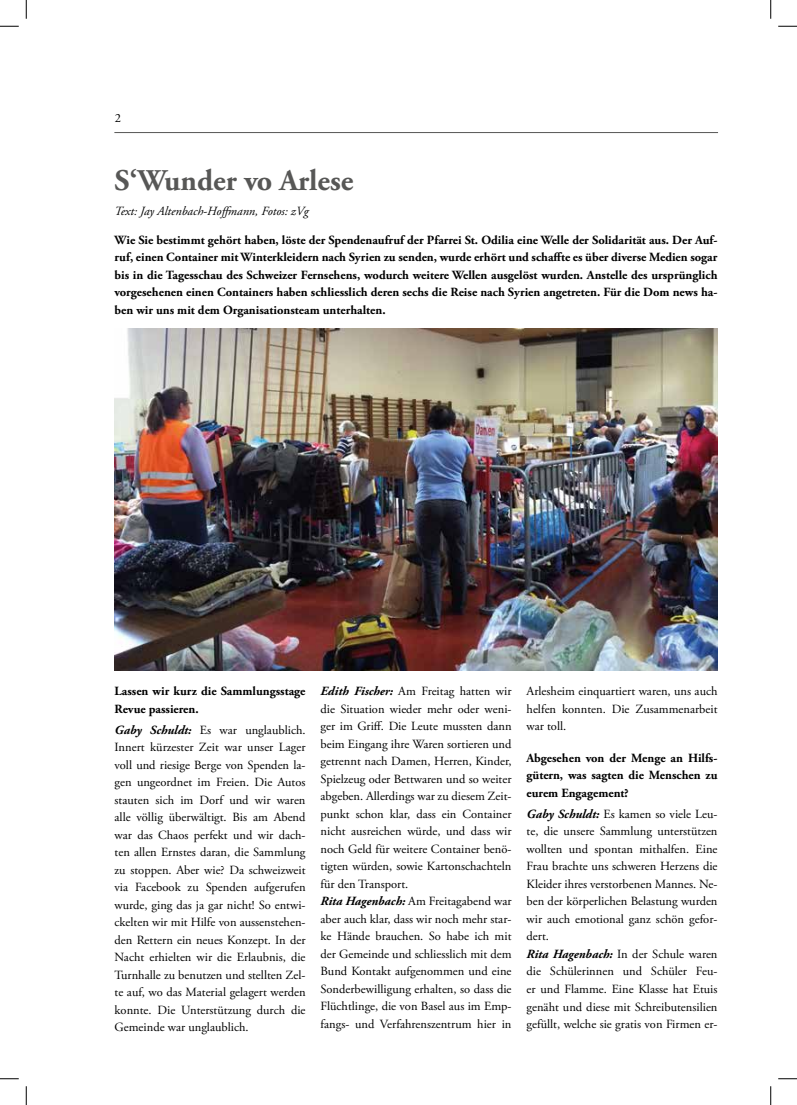
<style>
.page{position:relative;width:797px;height:1105px;background:#fff}
.page>*{position:absolute;margin:0;border:0;box-sizing:border-box;transform-origin:0 0}
.t1{font:700 30px "Adobe Garamond Pro";color:#575756}
.t2{font:12.5px/17.5px "Adobe Garamond Pro";color:#000;text-align:justify}
.t3{font:700 12.5px/17.5px "Adobe Garamond Pro";color:#000;text-align:justify}
.t4{font:italic 12.5px "Adobe Garamond Pro";color:#000}
.s1{font-weight:700;font-style:italic}
</style>
<div class="page">
<hr style="left:115px;top:132px;width:602px;height:1px;background:#575756">
<img style="left:115px;top:329px;width:602px;height:341px">
<svg style="left:0;top:25px;width:19px;height:2px"></svg>
<svg style="left:778px;top:25px;width:19px;height:2px"></svg>
<svg style="left:0;top:1078px;width:19px;height:1px"></svg>
<svg style="left:778px;top:1078px;width:19px;height:1px"></svg>
<svg style="left:25px;top:0;width:2px;height:19px"></svg>
<svg style="left:25px;top:1086px;width:2px;height:19px"></svg>
<svg style="left:770px;top:0;width:1px;height:19px"></svg>
<svg style="left:770px;top:1086px;width:1px;height:19px"></svg>
<p class="t2" style="left:115px;top:110px;width:8px">2</p>
<h1 class="t1" style="left:115px;top:163px;width:240px">S‘Wunder vo Arlese</h1>
<p class="t4" style="left:115px;top:204px;width:195px">Text: Jay Altenbach-Hoffmann, Fotos: zVg</p>
<p class="t3" style="left:115px;top:231px;width:604px">Wie Sie bestimmt gehört haben, löste der Spendenaufruf der Pfarrei St. Odilia eine Welle der Solidarität aus. Der Auf&shy;ruf, einen Container mit Winterkleidern nach Syrien zu senden, wurde erhört und schaffte es über diverse Medien sogar bis in die Tagesschau des Schweizer Fernsehens, wodurch weitere Wellen ausgelöst wurden. Anstelle des ursprünglich vorgesehenen einen Containers haben schliesslich deren sechs die Reise nach Syrien angetreten. Für die Dom news ha&shy;ben wir uns mit dem Organisationsteam unterhalten.</p>
<p class="t3" style="left:115px;top:683px;width:192px">Lassen wir kurz die Sammlungsstage<br>Revue passieren.</p>
<p class="t2" style="left:115px;top:721px;width:192px"><span class="s1">Gaby Schuldt:</span> Es war unglaublich.<br>Innert kürzester Zeit war unser Lager voll und riesige Berge von Spenden la&shy;gen ungeordnet im Freien. Die Autos stauten sich im Dorf und wir waren alle völlig überwältigt. Bis am Abend war das Chaos perfekt und wir dach&shy;ten allen Ernstes daran, die Sammlung zu stoppen. Aber wie? Da schweizweit via Facebook zu Spenden aufgerufen wurde, ging das ja gar nicht! So entwi&shy;ckelten wir mit Hilfe von aussenstehen&shy;den Rettern ein neues Konzept. In der Nacht erhielten wir die Erlaubnis, die Turnhalle zu benutzen und stellten Zel&shy;te auf, wo das Material gelagert werden konnte. Die Unterstützung durch die Gemeinde war unglaublich.</p>
<p class="t2" style="left:320px;top:683px;width:192px;text-align:left"><span class="s1">Edith Fischer:</span> Am Freitag hatten wir die Situation wieder mehr oder weni&shy;ger im Griff. Die Leute mussten dann beim Eingang ihre Waren sortieren und getrennt nach Damen, Herren, Kinder, Spielzeug oder Bettwaren und so weiter abgeben. Allerdings war zu diesem Zeit&shy;punkt schon klar, dass ein Container nicht ausreichen würde, und dass wir noch Geld für weitere Container benö&shy;tigten würden, sowie Kartonschachteln für den Transport.<br><span class="s1">Rita Hagenbach:</span> Am Freitagabend war aber auch klar, dass wir noch mehr star&shy;ke Hände brauchen. So habe ich mit der Gemeinde und schliesslich mit dem Bund Kontakt aufgenommen und eine Sonderbewilligung erhalten, so dass die Flüchtlinge, die von Basel aus im Emp&shy;fangs- und Verfahrenszentrum hier in</p>
<p class="t2" style="left:526px;top:683px;width:192px">Arlesheim einquartiert waren, uns auch helfen konnten. Die Zusammenarbeit war toll.</p>
<p class="t3" style="left:526px;top:749px;width:192px">Abgesehen von der Menge an Hilfs&shy;gütern, was sagten die Menschen zu eurem Engagement?</p>
<p class="t2" style="left:526px;top:806px;width:192px;text-align:left"><span class="s1">Gaby Schuldt:</span> Es kamen so viele Leu&shy;te, die unsere Sammlung unterstützen wollten und spontan mithalfen. Eine Frau brachte uns schweren Herzens die Kleider ihres verstorbenen Mannes. Ne&shy;ben der körperlichen Belastung wurden wir auch emotional ganz schön gefor&shy;dert.<br><span class="s1">Rita Hagenbach:</span> In der Schule waren die Schülerinnen und Schüler Feu&shy;er und Flamme. Eine Klasse hat Etuis genäht und diese mit Schreibutensilien gefüllt, welche sie gratis von Firmen er-</p>
</div>
